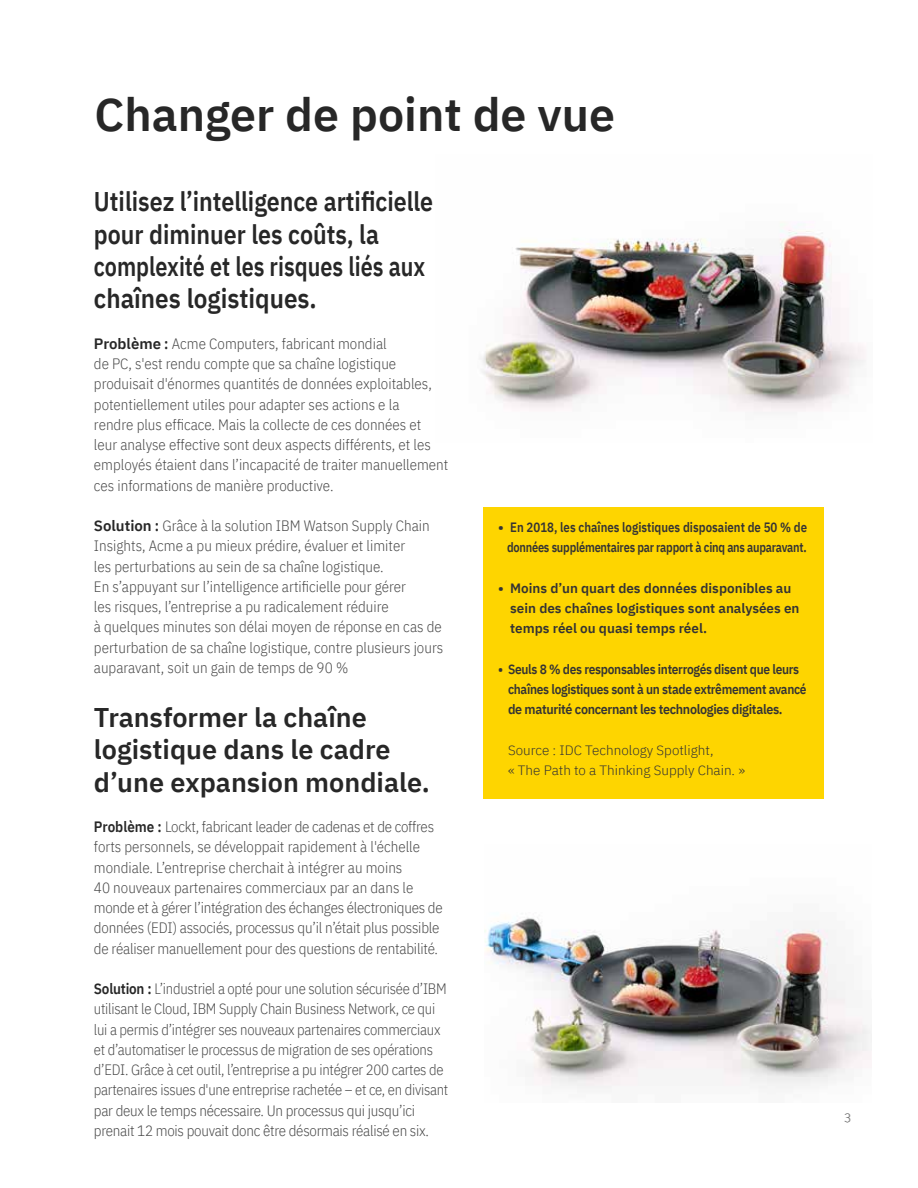
<style>
.page{position:relative;width:918px;height:1188px;background:#fff}
.page>*{position:absolute;margin:0;border:0;box-sizing:border-box;transform-origin:0 0}
.t1{font:600 46.5px "IBM Plex Sans";color:#272727}
.t2{font:600 27px/32.4px "IBM Plex Sans";color:#272727;scale:.86 1}
.t3{font:600 27px/32.4px "IBM Plex Sans";color:#272727}
.t4{font:300 15px/20.2px "IBM Plex Sans";color:#464646;scale:.9 1}
.t5{font:300 15px/20.2px "IBM Plex Sans";letter-spacing:-.02em;color:#464646;scale:.88 1}
.t6{font:600 13.5px/20.2px "IBM Plex Sans";letter-spacing:-.02em;color:#343334;scale:.89 1}
.t7{font:600 13.5px/20.2px "IBM Plex Sans";color:#343334}
.t8{font:600 13.5px/20.2px "IBM Plex Sans";letter-spacing:-.02em;color:#343334;text-align:right}
.t9{font:300 13.5px/20.2px "IBM Plex Sans";color:#343334}
.t10{font:100 12px "IBM Plex Sans";color:#000}
.s1{font-weight:600;color:#272727}
</style>
<div class="page">
<img style="left:480px;top:222px;width:386px;height:191px">
<img style="left:484px;top:917px;width:388px;height:172px">
<div style="left:483px;top:507px;width:341px;height:292px;background:#fed500"></div>
<h1 class="t1" style="left:94px;top:78px;width:522px">Changer de point de vue</h1>
<h2 class="t2" style="left:94px;top:183px;width:396px">Utilisez l’intelligence artificielle pour diminuer les coûts, la complexité et les risques liés aux chaînes logistiques.</h2>
<p class="t4" style="left:94px;top:332px;width:395px"><span class="s1">Problème :</span> Acme Computers, fabricant mondial<br>de PC, s'est rendu compte que sa chaîne logistique produisait d'énormes quantités de données exploitables, potentiellement utiles pour adapter ses actions e la<br>rendre plus efficace. Mais la collecte de ces données et leur analyse effective sont deux aspects différents, et les employés étaient dans l’incapacité de traiter manuellement ces informations de manière productive.</p>
<p class="t4" style="left:94px;top:514px;width:390px"><span class="s1">Solution :</span> Grâce à la solution IBM Watson Supply Chain Insights, Acme a pu mieux prédire, évaluer et limiter<br>les perturbations au sein de sa chaîne logistique.<br>En s’appuyant sur l’intelligence artificielle pour gérer<br>les risques, l’entreprise a pu radicalement réduire<br>à quelques minutes son délai moyen de réponse en cas de perturbation de sa chaîne logistique, contre plusieurs jours auparavant, soit un gain de temps de 90 %</p>
<h2 class="t3" style="left:94px;top:699px;width:337px">Transformer la chaîne logistique dans le cadre d’une expansion mondiale.</h2>
<p class="t4" style="left:94px;top:815px;width:389px"><span class="s1">Problème :</span> Lockt, fabricant leader de cadenas et de coffres forts personnels, se développait rapidement à l'échelle mondiale. L’entreprise cherchait à intégrer au moins<br>40 nouveaux partenaires commerciaux par an dans le monde et à gérer l’intégration des échanges électroniques de données (EDI) associés, processus qu’il n’était plus possible de réaliser manuellement pour des questions de rentabilité.</p>
<p class="t5" style="left:94px;top:977px;width:404px"><span class="s1">Solution :</span> L’industriel a opté pour une solution sécurisée d’IBM utilisant le Cloud, IBM Supply Chain Business Network, ce qui lui a permis d’intégrer ses nouveaux partenaires commerciaux et d’automatiser le processus de migration de ses opérations d’EDI. Grâce à cet outil, l’entreprise a pu intégrer 200 cartes de partenaires issues d'une entreprise rachetée – et ce, en divisant par deux le temps nécessaire. Un processus qui jusqu’ici prenait 12 mois pouvait donc être désormais réalisé en six.</p>
<p class="t8" style="left:498px;top:516px;width:310px">• En 2018, les chaînes logistiques disposaient de 50 % de données supplémentaires par rapport à cinq ans auparavant.</p>
<p class="t7" style="left:510px;top:577px;width:291px;text-indent:-12px">• Moins d’un quart des données disponibles au sein des chaînes logistiques sont analysées en temps réel ou quasi temps réel.</p>
<p class="t6" style="left:508px;top:658px;width:337px;text-indent:-10px">• Seuls 8 % des responsables interrogés disent que leurs chaînes logistiques sont à un stade extrêmement avancé de maturité concernant les technologies digitales.</p>
<p class="t9" style="left:508px;top:739px;width:239px">Source : IDC Technology Spotlight,<br>« The Path to a Thinking Supply Chain. »</p>
<p class="t10" style="left:844px;top:1109px;width:9px">3</p>
</div>
